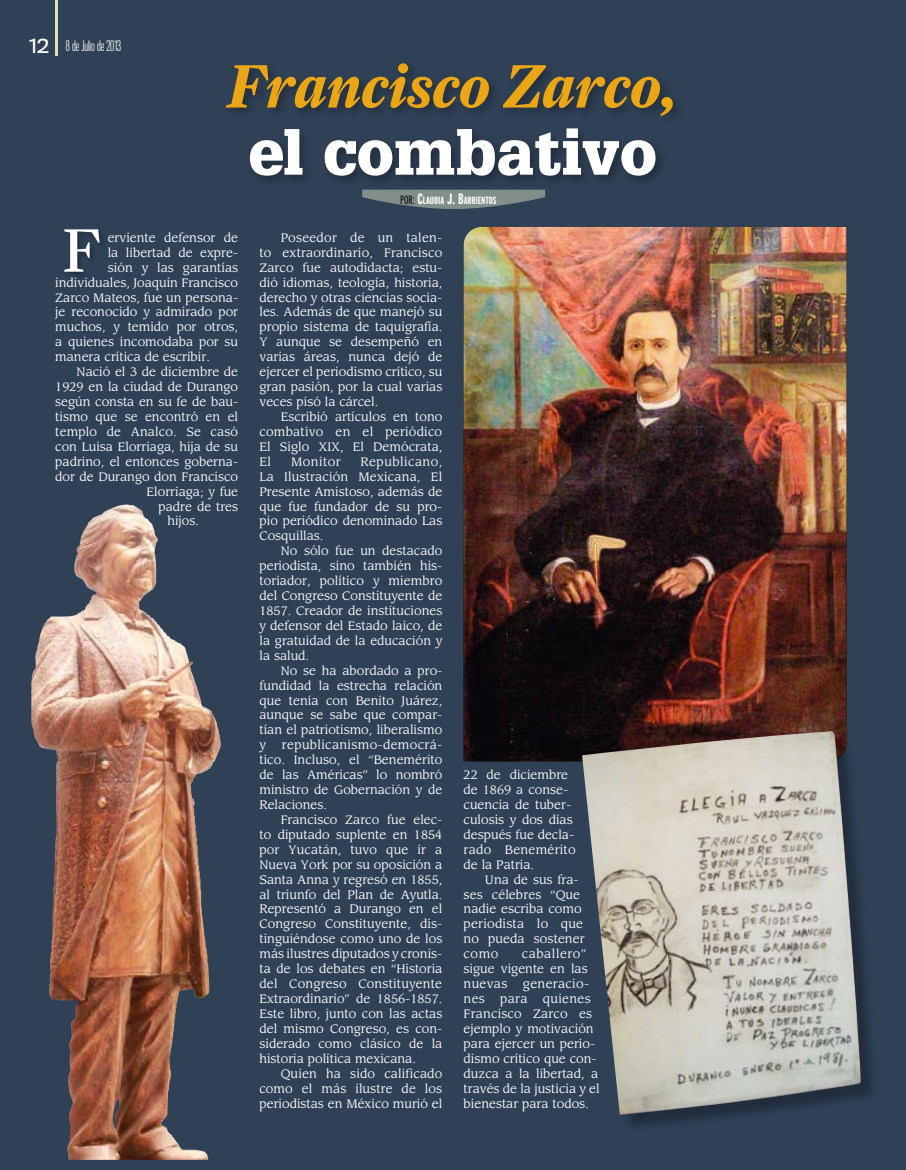
<style>
.page{position:relative;width:906px;height:1170px;background:#fff}
.page>*{position:absolute;margin:0;border:0;box-sizing:border-box;transform-origin:0 0}
.t1{font:italic 700 61.5px "Farnham Display";color:#eba615}
.t2{font:900 61.5px "Glypha";color:#fff}
.t3{font:61.5px "Farnham Display Regular OSF";color:#fff}
.t4{font:300 13.5px "Titling Gothic FB Comp";color:#fff}
.t5{font:12px/14.9px "Leawood";color:#fff;text-align:justify}
.t6{font:12px "Leawood";letter-spacing:.025em;color:#fff}
.t7{font:12px "Leawood";letter-spacing:.035em;color:#fff}
.t8{font:700 extra-condensed 10.5px "Interstate";color:#fff}
.s1{font-family:"Titling Gothic FB Normal";font-weight:400;font-size:18px}
.s2{font-weight:300;font-size:12px;color:#000}
.s3{font-size:15px}
</style>
<div class="page">
<div style="left:0;top:0;width:906px;height:1169px;background:#304156"></div>
<div style="left:222px;top:60px;width:684px;height:164px;background:#000;opacity:.3"></div>
<svg style="left:362px;top:190px;width:183px;height:19px"></svg>
<img style="left:31px;top:506px;width:177px;height:653px">
<img style="left:463px;top:227px;width:383px;height:534px">
<img style="left:582px;top:731px;width:280px;height:383px">
<hr style="left:55px;top:0;width:2px;height:55px;background:#dae3be">
<p class="t4" style="left:29px;top:38px;width:94px"><span class="s1">12</span> 8 de Julio de 2013</p>
<h1 class="t1" style="left:228px;top:49px;width:452px">Francisco Zarco,</h1>
<h1 class="t2" style="left:249px;top:115px;width:410px">el combativo</h1>
<p class="t8" style="left:400px;top:195px;width:98px"><span class="s2">Por:</span> <span class="s3">C</span>LAUDIA <span class="s3">J. B</span>ARRIENTOS</p>
<h1 class="t3" style="left:62px;top:214px;width:40px">F</h1>
<p class="t5" style="left:108px;top:230px;width:132px">erviente defensor de</p>
<p class="t5" style="left:108px;top:245px;width:132px">la libertad de expre-</p>
<p class="t5" style="left:108px;top:260px;width:132px">sión y las garantías</p>
<p class="t5" style="left:55px;top:275px;width:184px">individuales, Joaquín Francisco</p>
<p class="t5" style="left:55px;top:290px;width:184px">Zarco Mateos, fue un persona-</p>
<p class="t5" style="left:55px;top:305px;width:184px">je reconocido y admirado por</p>
<p class="t5" style="left:55px;top:320px;width:184px">muchos, y temido por otros,</p>
<p class="t5" style="left:55px;top:335px;width:184px">a quienes incomodaba por su</p>
<p class="t5" style="left:55px;top:350px;width:156px">manera crítica de escribir.</p>
<p class="t5" style="left:77px;top:365px;width:163px">Nació el 3 de diciembre de</p>
<p class="t5" style="left:55px;top:379px;width:184px">1929 en la ciudad de Durango</p>
<p class="t5" style="left:55px;top:394px;width:184px">según consta en su fe de bau-</p>
<p class="t5" style="left:55px;top:409px;width:184px">tismo que se encontró en el</p>
<p class="t5" style="left:55px;top:424px;width:184px">templo de Analco. Se casó</p>
<p class="t5" style="left:55px;top:439px;width:184px">con Luisa Elorriaga, hija de su</p>
<p class="t5" style="left:55px;top:454px;width:184px">padrino, el entonces goberna-</p>
<p class="t5" style="left:55px;top:469px;width:184px">dor de Durango don Francisco</p>
<p class="t5" style="left:146px;top:484px;width:93px">Elorriaga; y fue</p>
<p class="t5" style="left:158px;top:499px;width:81px">padre de tres</p>
<p class="t5" style="left:167px;top:514px;width:33px">hijos.</p>
<p class="t5" style="left:259px;top:230px;width:184px;text-indent:21px">Poseedor de un talen&shy;to extraordinario, Francisco Zarco fue autodidacta; estu&shy;dió idiomas, teología, historia, derecho y otras ciencias socia&shy;les. Además de que manejó su propio sistema de taquigrafía.<br>Y aunque se desempeñó en varias áreas, nunca dejó de ejercer el periodismo crítico, su gran pasión, por la cual varias veces pisó la cárcel.</p>
<p class="t5" style="left:259px;top:409px;width:184px;text-indent:21px">Escribió artículos en tono combativo en el periódico El Siglo XIX, El Demócrata, El</p>
<p class="t5" style="left:259px;top:454px;width:184px;text-indent:101px">Republicano, La Ilustración Mexicana, El Presente Amistoso, además de que fue fundador de su pro&shy;pio periódico denominado Las Cosquillas.</p>
<p class="t5" style="left:259px;top:544px;width:184px;text-indent:21px">No sólo fue un destacado periodista, sino también his&shy;toriador, político y miembro del Congreso Constituyente de 1857. Creador de instituciones y defensor del Estado laico, de la gratuidad de la educación y la salud.</p>
<p class="t5" style="left:259px;top:663px;width:184px;text-indent:21px">No se ha abordado a pro&shy;fundidad la estrecha relación que tenía con Benito Juárez, aunque se sabe que compar&shy;tían el patriotismo, liberalismo y</p>
<p class="t7" style="left:291px;top:454px;width:51px">Monitor</p>
<p class="t5" style="left:259px;top:737px;width:184px;text-indent:22px">republicanismo-democrá&shy;tico. Incluso, el “Benemérito de las Américas” lo nombró ministro de Gobernación y de Relaciones.</p>
<p class="t5" style="left:259px;top:812px;width:184px;text-indent:21px">Francisco Zarco fue elec&shy;to diputado suplente en 1854 por Yucatán, tuvo que ir a Nueva York por su oposición a Santa Anna y regresó en 1855, al triunfo del Plan de Ayutla.<br>Representó a Durango en el Congreso Constituyente, dis&shy;tinguiéndose como uno de los más ilustres diputados y cronis&shy;ta de los debates en “Historia del Congreso Constituyente Extraordinario” de 1856-1857.<br>Este libro, junto con las actas del mismo Congreso, es con&shy;siderado como clásico de la historia política mexicana.</p>
<p class="t5" style="left:259px;top:1066px;width:184px;text-indent:21px">Quien ha sido calificado como el más ilustre de los periodistas en México murió el</p>
<p class="t5" style="left:463px;top:767px;width:114px;text-align:left">22 de diciembre de 1869 a conse&shy;cuencia de tuber&shy;culosis y dos días después fue decla&shy;rado Benemérito de la Patria.</p>
<p class="t5" style="left:463px;top:872px;width:123px;text-align:left;text-indent:21px">Una de sus fra&shy;ses célebres “Que nadie escriba como periodista lo que no pueda sostener como</p>
<p class="t5" style="left:463px;top:946px;width:126px;text-align:left;text-indent:58px">caballero” sigue vigente en las nuevas</p>
<p class="t6" style="left:523px;top:976px;width:68px">generacio-</p>
<p class="t5" style="left:463px;top:991px;width:137px;text-align:left;text-indent:79px">quienes<br>Francisco Zarco es ejemplo y motivación para ejercer un perio&shy;dismo crítico que con&shy;duzca a la libertad, a través de la justicia y el bienestar para todos.</p>
<p class="t5" style="left:463px;top:991px;width:23px">nes</p>
<p class="t5" style="left:500px;top:991px;width:29px">para</p>
</div>
